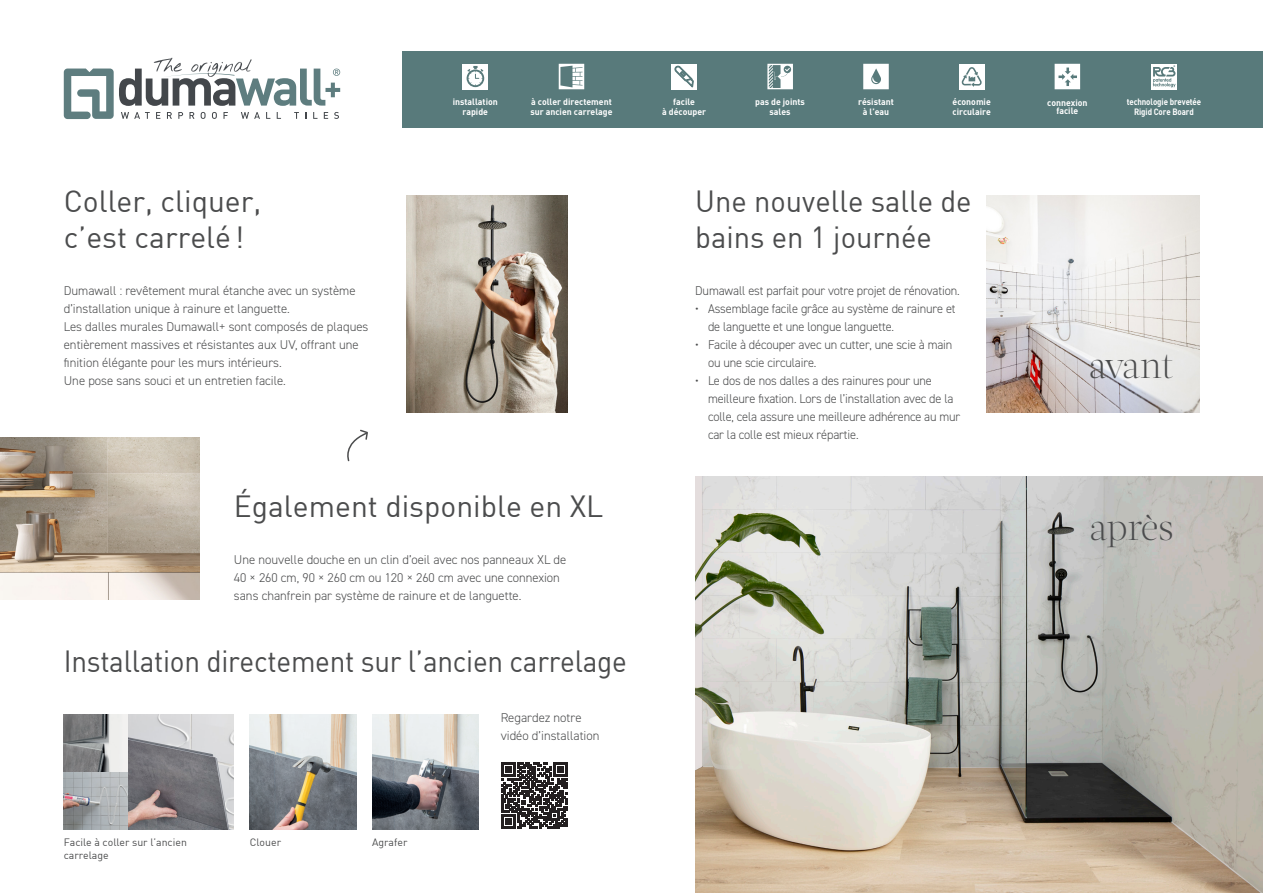
<style>
.page{position:relative;width:1263px;height:893px;background:#fff}
.page>*{position:absolute;margin:0;border:0;box-sizing:border-box;transform-origin:0 0}
.t1{font:300 36px "Acta Display";letter-spacing:-.03em;color:#4b4c4d}
.Subtitel{font:30px "DIN";color:#4b4c4d}
.Subtitel-2{font:30px "DIN";color:#4b4c4d;scale:.93 1}
.Body{font:300 12.75px/18px "DIN2014";color:#4b4c4d}
.t2{font:10.5px "DIN";color:#4b4c4d}
.t3{font:9px "DIN Bold";color:#fff}
.t4{font:9px "DIN Bold";color:#fff;scale:.88 1}
</style>
<div class="page">
<img style="left:695px;top:476px;width:568px;height:417px">
<img style="left:0;top:438px;width:200px;height:162px">
<img style="left:406px;top:196px;width:162px;height:216px">
<svg style="left:64px;top:58px;width:276px;height:61px"></svg>
<img style="left:128px;top:714px;width:106px;height:115px">
<img style="left:372px;top:714px;width:106px;height:115px">
<img style="left:250px;top:714px;width:106px;height:115px">
<svg style="left:64px;top:772px;width:64px;height:57px;background:#a8aaac"></svg>
<svg style="left:64px;top:714px;width:64px;height:58px;background:#9c9d9d"></svg>
<svg style="left:347px;top:429px;width:21px;height:33px"></svg>
<img style="left:986px;top:196px;width:213px;height:216px">
<div style="left:402px;top:51px;width:861px;height:77px;background:#587a7b"></div>
<div style="left:463px;top:64px;width:25px;height:25px;background:#fff"></div>
<svg style="left:467px;top:66px;width:17px;height:21px"></svg>
<svg style="left:559px;top:64px;width:25px;height:25px"></svg>
<div style="left:671px;top:64px;width:26px;height:25px;background:#fff"></div>
<svg style="left:674px;top:65px;width:20px;height:22px"></svg>
<svg style="left:767px;top:64px;width:26px;height:25px"></svg>
<svg style="left:863px;top:64px;width:26px;height:25px"></svg>
<div style="left:959px;top:64px;width:25px;height:25px;background:#fff"></div>
<svg style="left:961px;top:67px;width:21px;height:20px"></svg>
<div style="left:1151px;top:64px;width:26px;height:25px;background:#fff"></div>
<svg style="left:1153px;top:65px;width:22px;height:22px"></svg>
<svg style="left:1054px;top:64px;width:26px;height:25px"></svg>
<svg style="left:501px;top:762px;width:67px;height:67px"></svg>
<p class="Subtitel" style="left:64px;top:183px;width:199px">Coller, cliquer,</p>
<p class="Subtitel" style="left:64px;top:219px;width:182px">c’est carrelé!</p>
<p class="Body" style="left:64px;top:281px;width:293px">Dumawall : revêtement mural étanche avec un système</p>
<p class="Body" style="left:64px;top:299px;width:228px">d’installation unique à rainure et languette.</p>
<p class="Body" style="left:64px;top:317px;width:306px">Les dalles murales Dumawall+ sont composés de plaques</p>
<p class="Body" style="left:64px;top:335px;width:296px">entièrement massives et résistantes aux UV, offrant une</p>
<p class="Body" style="left:64px;top:353px;width:220px">finition élégante pour les murs intérieurs.</p>
<p class="Body" style="left:64px;top:371px;width:224px">Une pose sans souci et un entretien facile.</p>
<p class="t3" style="left:453px;top:96px;width:47px">installation</p>
<p class="t3" style="left:462px;top:106px;width:27px">rapide</p>
<p class="t3" style="left:531px;top:96px;width:82px">à coller directement</p>
<p class="t3" style="left:530px;top:106px;width:84px">sur ancien carrelage</p>
<p class="Subtitel" style="left:234px;top:487px;width:371px">Également disponible en XL</p>
<p class="Body" style="left:234px;top:550px;width:334px">Une nouvelle douche en un clin d’oeil avec nos panneaux XL de<br>40 × 260 cm, 90 × 260 cm ou 120 × 260 cm avec une connexion sans chanfrein par système de rainure et de languette.</p>
<p class="Subtitel-2" style="left:64px;top:642px;width:607px">Installation directement sur l’ancien carrelage</p>
<p class="Body" style="left:501px;top:709px;width:82px">Regardez notre</p>
<p class="Body" style="left:501px;top:727px;width:100px">vidéo d’installation</p>
<p class="t3" style="left:673px;top:96px;width:23px">facile</p>
<p class="t3" style="left:662px;top:106px;width:45px">à découper</p>
<p class="t3" style="left:755px;top:96px;width:51px">pas de joints</p>
<p class="t3" style="left:769px;top:106px;width:23px">sales</p>
<p class="t3" style="left:858px;top:96px;width:37px">résistant</p>
<p class="t3" style="left:863px;top:106px;width:28px">à l’eau</p>
<p class="t3" style="left:952px;top:96px;width:40px">économie</p>
<p class="t3" style="left:952px;top:106px;width:40px">circulaire</p>
<p class="Subtitel" style="left:695px;top:183px;width:278px">Une nouvelle salle de</p>
<p class="Subtitel" style="left:695px;top:219px;width:238px">bains en 1 journée</p>
<p class="Body" style="left:695px;top:281px;width:266px">Dumawall est parfait pour votre projet de rénovation.</p>
<p class="Body" style="left:708px;top:299px;width:249px;text-indent:-13px">• Assemblage facile grâce au système de rainure et de languette et une longue languette.</p>
<p class="Body" style="left:708px;top:335px;width:246px;text-indent:-13px">• Facile à découper avec un cutter, une scie à main ou une scie circulaire.</p>
<p class="Body" style="left:708px;top:371px;width:254px;text-indent:-13px">• Le dos de nos dalles a des rainures pour une meilleure fixation. Lors de l’installation avec de la colle, cela assure une meilleure adhérence au mur car la colle est mieux répartie.</p>
<p class="t2" style="left:64px;top:835px;width:125px">Facile à coller sur l’ancien</p>
<p class="t2" style="left:64px;top:849px;width:46px">carrelage</p>
<p class="t2" style="left:250px;top:835px;width:33px">Clouer</p>
<p class="t2" style="left:372px;top:835px;width:37px">Agrafer</p>
<p class="t3" style="left:1047px;top:96px;width:42px">connexion</p>
<p class="t3" style="left:1056px;top:105px;width:23px">facile</p>
<p class="t4" style="left:1127px;top:96px;width:86px">technologie brevetée</p>
<p class="t4" style="left:1134px;top:106px;width:69px">Rigid Core Board</p>
<h1 class="t1" style="left:1089px;top:344px;width:86px">avant</h1>
<h1 class="t1" style="left:1089px;top:506px;width:86px">après</h1>
</div>
